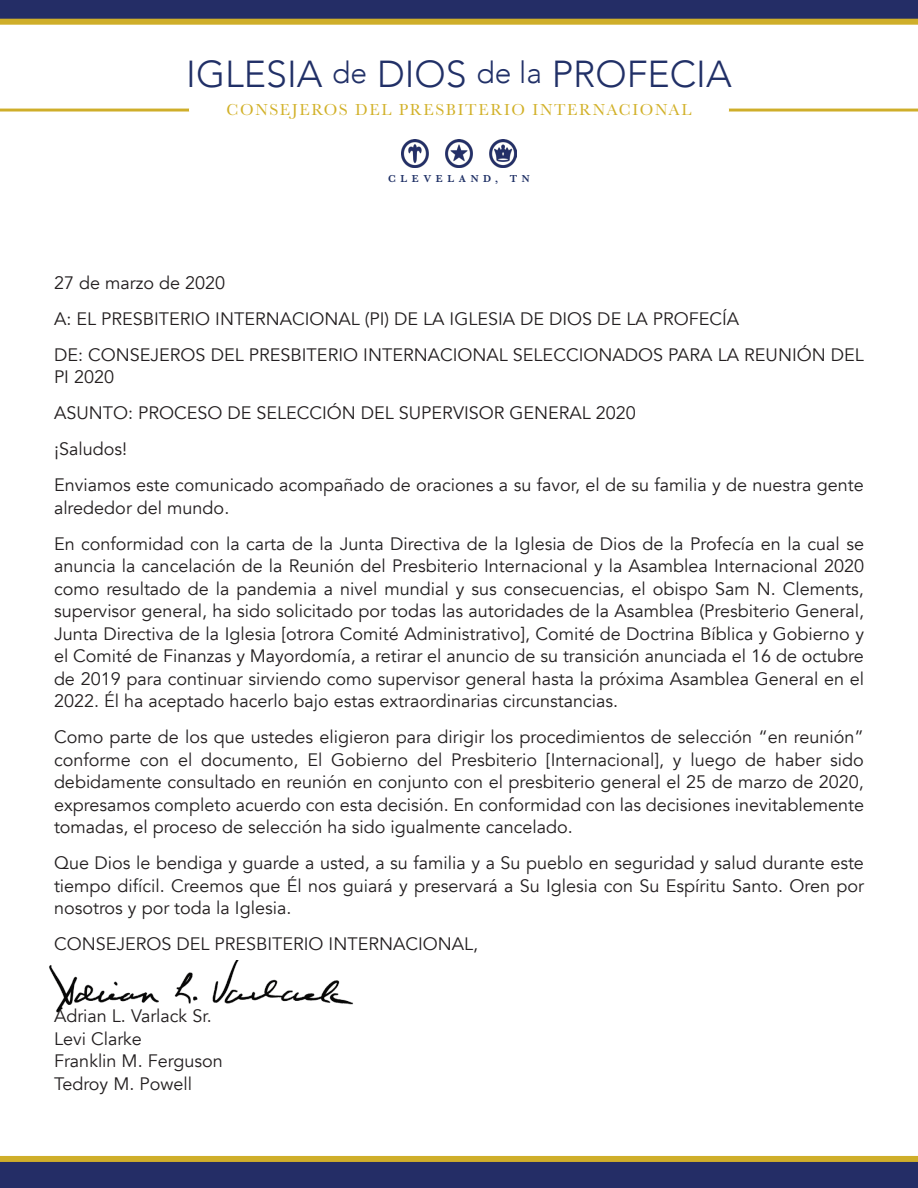
<style>
.page{position:relative;width:918px;height:1188px;background:#fff}
.page>*{position:absolute;margin:0;border:0;box-sizing:border-box;transform-origin:0 0}
.t1{font:300 37.5px "Avenir";color:#213067}
.t2{font:18px/22.5px "Avenir";color:#231f20}
.t3{font:16.5px "Baskerville";letter-spacing:.1em;color:#d2b129}
.t4{font:600 10.5px "Baskerville";letter-spacing:.44em;color:#203166}
.s1{font-size:30px}
</style>
<div class="page">
<svg style="left:0;top:0;width:918px;height:25px;background:#4f4e59"></svg>
<svg style="left:0;top:108px;width:918px;height:4px;background:#dbc361"></svg>
<div style="left:189px;top:100px;width:540px;height:19px;background:#fff;border-radius:9px"></div>
<svg style="left:0;top:1156px;width:918px;height:32px;background:#43455a"></svg>
<img style="left:402px;top:139px;width:114px;height:28px">
<img style="left:49px;top:961px;width:304px;height:52px">
<p class="t1" style="left:186px;top:52px;width:547px">IGLESIA <span class="s1">de</span> DIOS <span class="s1">de la</span> PROFECIA</p>
<p class="t3" style="left:227px;top:99px;width:466px">CONSEJEROS DEL PRESBITERIO INTERNACIONAL</p>
<p class="t4" style="left:388px;top:171px;width:143px">CLEVELAND, TN</p>
<p class="t2" style="left:54px;top:272px;width:173px">27 de marzo de 2020</p>
<p class="t2" style="left:54px;top:308px;width:687px">A: EL PRESBITERIO INTERNACIONAL (PI) DE LA IGLESIA DE DIOS DE LA PROFECÍA</p>
<p class="t2" style="left:54px;top:344px;width:811px">DE: CONSEJEROS DEL PRESBITERIO INTERNACIONAL SELECCIONADOS PARA LA REUNIÓN DEL<br>PI 2020</p>
<p class="t2" style="left:54px;top:402px;width:583px">ASUNTO: PROCESO DE SELECCIÓN DEL SUPERVISOR GENERAL 2020</p>
<p class="t2" style="left:54px;top:438px;width:75px">¡Saludos!</p>
<p class="t2" style="left:54px;top:474px;width:811px">Enviamos este comunicado acompañado de oraciones a su favor, el de su familia y de nuestra gente alrededor del mundo.</p>
<p class="t2" style="left:54px;top:533px;width:812px;text-align:justify">En conformidad con la carta de la Junta Directiva de la Iglesia de Dios de la Profecía en la cual se anuncia la cancelación de la Reunión del Presbiterio Internacional y la Asamblea Internacional 2020 como resultado de la pandemia a nivel mundial y sus consecuencias, el obispo Sam N. Clements, supervisor general, ha sido solicitado por todas las autoridades de la Asamblea (Presbiterio General, Junta Directiva de la Iglesia [otrora Comité Administrativo], Comité de Doctrina Bíblica y Gobierno y el Comité de Finanzas y Mayordomía, a retirar el anuncio de su transición anunciada el 16 de octubre de 2019 para continuar sirviendo como supervisor general hasta la próxima Asamblea General en el 2022. Él ha aceptado hacerlo bajo estas extraordinarias circunstancias.</p>
<p class="t2" style="left:54px;top:726px;width:812px;text-align:justify">Como parte de los que ustedes eligieron para dirigir los procedimientos de selección “en reunión” conforme con el documento, El Gobierno del Presbiterio [Internacional], y luego de haber sido debidamente consultado en reunión en conjunto con el presbiterio general el 25 de marzo de 2020, expresamos completo acuerdo con esta decisión. En conformidad con las decisiones inevitablemente tomadas, el proceso de selección ha sido igualmente cancelado.</p>
<p class="t2" style="left:54px;top:852px;width:812px;text-align:justify">Que Dios le bendiga y guarde a usted, a su familia y a Su pueblo en seguridad y salud durante este tiempo difícil. Creemos que Él nos guiará y preservará a Su Iglesia con Su Espíritu Santo. Oren por nosotros y por toda la Iglesia.</p>
<p class="t2" style="left:54px;top:933px;width:426px">CONSEJEROS DEL PRESBITERIO INTERNACIONAL,</p>
<p class="t2" style="left:54px;top:1005px;width:170px">Adrian L. Varlack Sr.<br>Levi Clarke<br>Franklin M. Ferguson<br>Tedroy M. Powell</p>
</div>
